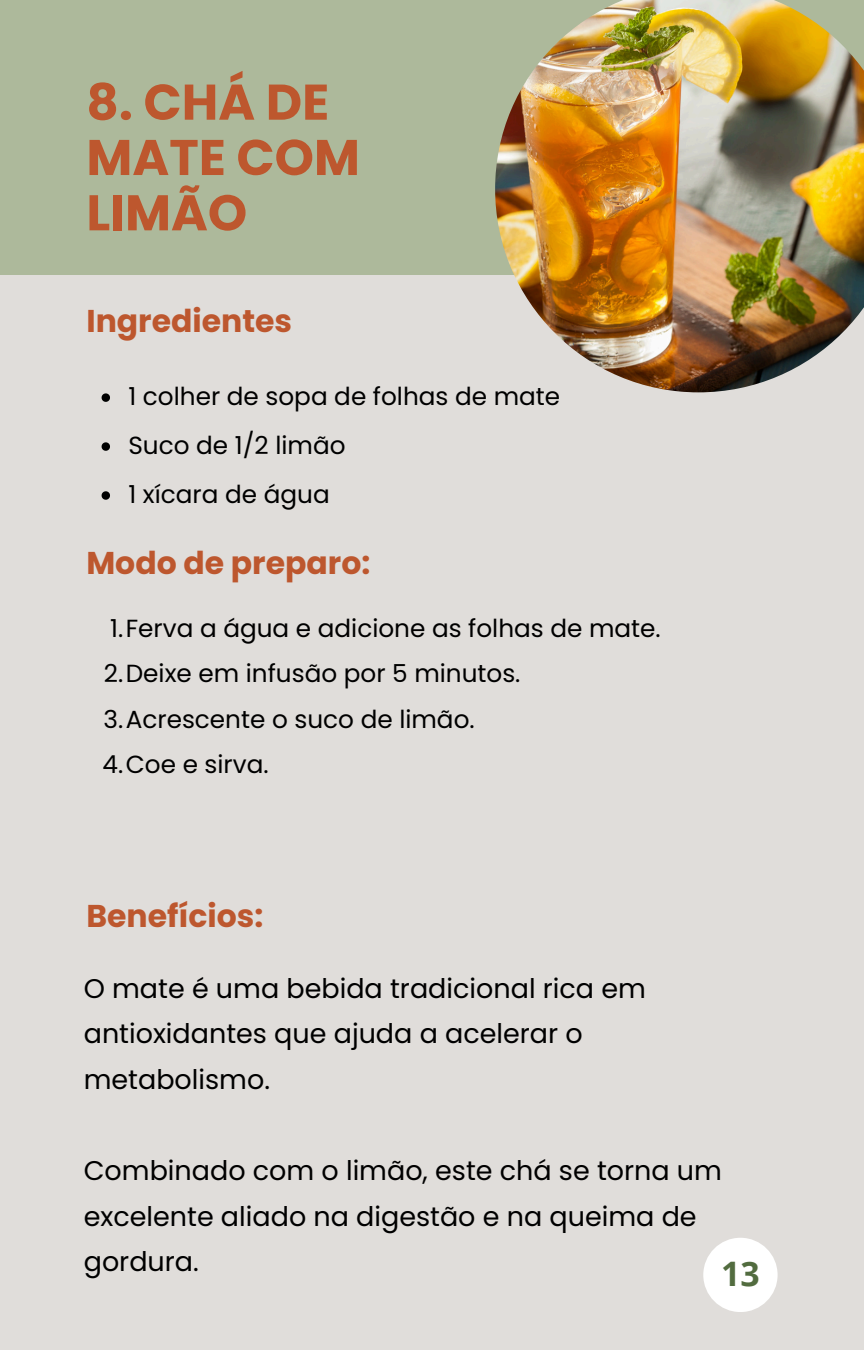
<style>
.page{position:relative;width:864px;height:1350px;background:#e0ddda}
.page>*{position:absolute;margin:0;border:0;box-sizing:border-box;transform-origin:0 0}
.t1{font:700 49.95px/55.4px "Poppins";color:#bd572e}
.t2{font:700 33.75px "Open Sans";color:#526c3f}
.t3{font:700 31.5px "Poppins";color:#bd572e}
.t4{font:27px/45.4px "Poppins";color:#000}
.t5{font:24.75px "Poppins";color:#000}
</style>
<div class="page">
<div style="left:0;top:0;width:864px;height:275px;background:#adb99b"></div>
<img style="left:495px;top:0;width:369px;height:392px">
<svg style="left:102px;top:393px;width:8px;height:9px"></svg>
<svg style="left:102px;top:442px;width:8px;height:9px"></svg>
<svg style="left:102px;top:491px;width:8px;height:9px"></svg>
<div style="left:703px;top:1238px;width:75px;height:74px;background:#fff;border-radius:50%"></div>
<p class="t1" style="left:86px;top:75px;width:275px">8. CHÁ DE<br>MATE COM<br>LIMÃO</p>
<h2 class="t3" style="left:86px;top:299px;width:207px">Ingredientes</h2>
<p class="t5" style="left:128px;top:379px;width:433px">1 colher de sopa de folhas de mate</p>
<p class="t5" style="left:128px;top:428px;width:219px">Suco de 1/2 limão</p>
<p class="t5" style="left:128px;top:477px;width:203px">1 xícara de água</p>
<h2 class="t3" style="left:86px;top:541px;width:285px">Modo de preparo:</h2>
<p class="t5" style="left:110px;top:611px;width:552px">1.Ferva a água e adicione as folhas de mate.</p>
<p class="t5" style="left:104px;top:656px;width:418px">2.Deixe em infusão por 5 minutos.</p>
<p class="t5" style="left:104px;top:702px;width:373px">3.Acrescente o suco de limão.</p>
<p class="t5" style="left:103px;top:747px;width:168px">4.Coe e sirva.</p>
<h2 class="t3" style="left:86px;top:894px;width:179px">Benefícios:</h2>
<p class="t4" style="left:84px;top:966px;width:564px">O mate é uma bebida tradicional rica em antioxidantes que ajuda a acelerar o metabolismo.</p>
<p class="t4" style="left:84px;top:1148px;width:640px">Combinado com o limão, este chá se torna um excelente aliado na digestão e na queima de gordura.</p>
<p class="t2" style="left:721px;top:1250px;width:40px">13</p>
</div>
